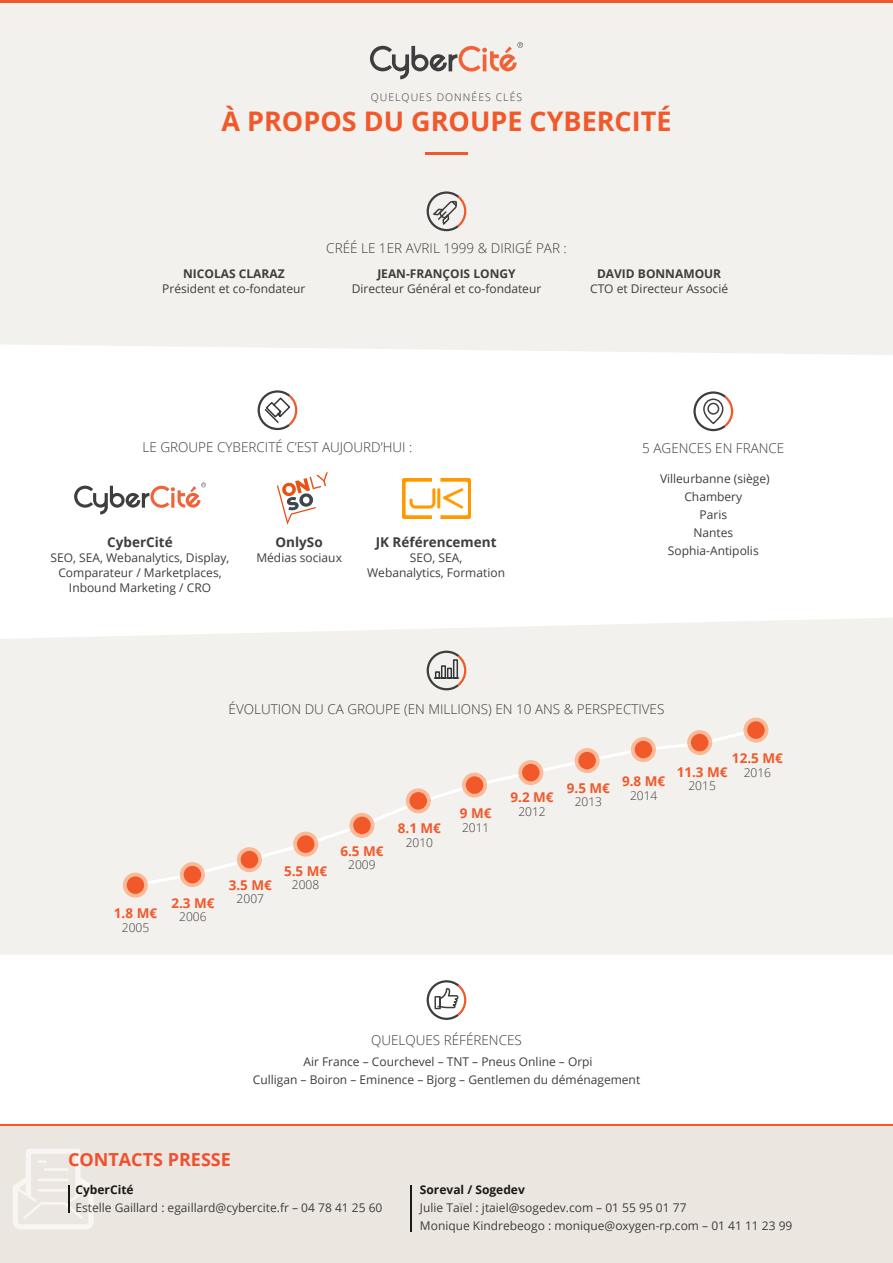
<style>
.page{position:relative;width:893px;height:1263px;background:#fff}
.page>*{position:absolute;margin:0;border:0;box-sizing:border-box;transform-origin:0 0}
.t1{font:700 27px "Open Sans";color:#f1592a}
.t2{font:700 18px "Open Sans";color:#f0502f}
.t3{font:300 13.5px "Open Sans";color:#3f3d3a}
.t4{font:700 13.5px "Open Sans";color:#f1592a}
.t5{font:700 13.5px "Open Sans";color:#3f3d3a}
.t6{font:12px/18px "Open Sans";color:#3f3d3a;text-align:center}
.t7{font:300 12px "Open Sans";color:#3f3d3a}
.t8{font:700 12px "Open Sans";color:#3f3d3a}
.t9{font:700 12px "Open Sans";color:#1b1916}
.t10{font:300 10.5px "Open Sans";letter-spacing:.1em;color:#3f3d3a}
</style>
<div class="page">
<div style="left:0;top:0;width:893px;height:359px;background:#f2f1ee"></div>
<svg style="left:0;top:345px;width:893px;height:174px"></svg>
<svg style="left:370px;top:42px;width:153px;height:37px"></svg>
<hr style="left:0;top:0;width:893px;height:2px;background:#f1592a">
<svg style="left:74px;top:482px;width:132px;height:32px"></svg>
<svg style="left:277px;top:472px;width:51px;height:53px"></svg>
<img style="left:402px;top:479px;width:68px;height:39px">
<svg style="left:692px;top:390px;width:42px;height:42px"></svg>
<svg style="left:256px;top:389px;width:42px;height:42px"></svg>
<svg style="left:426px;top:191px;width:41px;height:41px"></svg>
<div style="left:0;top:618px;width:893px;height:337px;background:#f2f1ee"></div>
<svg style="left:426px;top:980px;width:41px;height:40px"></svg>
<svg style="left:425px;top:649px;width:42px;height:42px"></svg>
<hr style="left:434px;top:677px;width:24px;height:2px;background:#333638">
<div style="left:435px;top:671px;width:5px;height:8px;border:2px solid #333638"></div>
<div style="left:441px;top:665px;width:5px;height:14px;border:2px solid #333638"></div>
<div style="left:447px;top:668px;width:5px;height:11px;border:2px solid #333638"></div>
<div style="left:453px;top:659px;width:5px;height:20px;border:2px solid #333638"></div>
<div style="left:0;top:1125px;width:893px;height:138px;background:#ebe6df"></div>
<hr style="left:0;top:1125px;width:893px;height:1px;background:#f1592a">
<svg style="left:13px;top:1149px;width:80px;height:80px"></svg>
<hr style="left:44px;top:1168px;width:25px;height:3px;background:#f8f5f2">
<hr style="left:38px;top:1178px;width:31px;height:3px;background:#f8f5f2">
<hr style="left:38px;top:1189px;width:31px;height:2px;background:#f8f5f2">
<hr style="left:410px;top:1185px;width:2px;height:47px;background:#1b1916">
<hr style="left:68px;top:1185px;width:2px;height:28px;background:#1b1916">
<hr style="left:425px;top:152px;width:43px;height:2px;background:#f1592a">
<div style="left:132px;top:726px;width:628px;height:163px;background:#f2f1ee"></div>
<svg style="left:237px;top:847px;width:25px;height:25px"></svg>
<div style="left:241px;top:851px;width:17px;height:17px;background:#f1592a;border-radius:50%"></div>
<svg style="left:293px;top:832px;width:25px;height:25px"></svg>
<div style="left:297px;top:835px;width:17px;height:18px;background:#f1592a;border-radius:50%"></div>
<svg style="left:349px;top:813px;width:25px;height:25px"></svg>
<div style="left:353px;top:817px;width:18px;height:17px;background:#f1592a;border-radius:50%"></div>
<svg style="left:406px;top:788px;width:25px;height:25px"></svg>
<div style="left:409px;top:792px;width:18px;height:18px;background:#f1592a;border-radius:50%"></div>
<svg style="left:462px;top:773px;width:25px;height:25px"></svg>
<div style="left:466px;top:776px;width:17px;height:18px;background:#f1592a;border-radius:50%"></div>
<svg style="left:518px;top:760px;width:25px;height:25px"></svg>
<div style="left:522px;top:764px;width:18px;height:17px;background:#f1592a;border-radius:50%"></div>
<svg style="left:575px;top:748px;width:25px;height:25px"></svg>
<div style="left:578px;top:752px;width:18px;height:17px;background:#f1592a;border-radius:50%"></div>
<svg style="left:631px;top:737px;width:25px;height:25px"></svg>
<div style="left:635px;top:741px;width:17px;height:17px;background:#f1592a;border-radius:50%"></div>
<svg style="left:687px;top:730px;width:25px;height:25px"></svg>
<div style="left:691px;top:734px;width:17px;height:17px;background:#f1592a;border-radius:50%"></div>
<svg style="left:743px;top:717px;width:25px;height:25px"></svg>
<div style="left:747px;top:721px;width:18px;height:18px;background:#f1592a;border-radius:50%"></div>
<svg style="left:180px;top:862px;width:25px;height:25px"></svg>
<div style="left:184px;top:866px;width:17px;height:17px;background:#f1592a;border-radius:50%"></div>
<svg style="left:123px;top:873px;width:25px;height:25px"></svg>
<div style="left:127px;top:876px;width:17px;height:18px;background:#f1592a;border-radius:50%"></div>
<p class="t10" style="left:371px;top:90px;width:153px">QUELQUES DONNÉES CLÉS</p>
<h1 class="t1" style="left:221px;top:102px;width:452px">À PROPOS DU GROUPE CYBERCITÉ</h1>
<p class="t8" style="left:183px;top:265px;width:103px">NICOLAS CLARAZ</p>
<p class="t6" style="left:162px;top:280px;width:145px">Président et co-fondateur</p>
<p class="t3" style="left:326px;top:239px;width:242px">CRÉÉ LE 1ER AVRIL 1999 &amp; DIRIGÉ PAR :</p>
<p class="t8" style="left:377px;top:265px;width:140px">JEAN-FRANÇOIS LONGY</p>
<p class="t6" style="left:352px;top:280px;width:191px">Directeur Général et co-fondateur</p>
<p class="t8" style="left:597px;top:265px;width:126px">DAVID BONNAMOUR</p>
<p class="t6" style="left:590px;top:280px;width:140px">CTO et Directeur Associé</p>
<p class="t3" style="left:143px;top:438px;width:271px">LE GROUPE CYBERCITÉ C’EST AUJOURD’HUI :</p>
<p class="t5" style="left:107px;top:532px;width:67px">CyberCité</p>
<p class="t6" style="left:51px;top:550px;width:180px;line-height:15px">SEO, SEA, Webanalytics, Display,<br>Comparateur / Marketplaces,<br>Inbound Marketing / CRO</p>
<p class="t5" style="left:276px;top:532px;width:49px">OnlySo</p>
<p class="t6" style="left:256px;top:548px;width:87px">Médias sociaux</p>
<p class="t5" style="left:376px;top:532px;width:122px">JK Référencement</p>
<p class="t6" style="left:367px;top:550px;width:139px;line-height:15px">SEO, SEA,<br>Webanalytics, Formation</p>
<p class="t3" style="left:642px;top:439px;width:144px">5 AGENCES EN FRANCE</p>
<p class="t6" style="left:660px;top:469px;width:111px">Villeurbanne (siège)<br>Chambery<br>Paris<br>Nantes<br>Sophia-Antipolis</p>
<p class="t4" style="left:171px;top:893px;width:45px">2.3 M€</p>
<p class="t4" style="left:114px;top:904px;width:45px">1.8 M€</p>
<p class="t7" style="left:179px;top:908px;width:29px">2006</p>
<p class="t7" style="left:122px;top:919px;width:29px">2005</p>
<p class="t3" style="left:229px;top:700px;width:437px">ÉVOLUTION DU CA GROUPE (EN MILLIONS) EN 10 ANS &amp; PERSPECTIVES</p>
<p class="t4" style="left:229px;top:875px;width:45px">3.5 M€</p>
<p class="t7" style="left:237px;top:890px;width:29px">2007</p>
<p class="t4" style="left:284px;top:861px;width:45px">5.5 M€</p>
<p class="t7" style="left:292px;top:877px;width:29px">2008</p>
<p class="t4" style="left:340px;top:841px;width:45px">6.5 M€</p>
<p class="t7" style="left:348px;top:856px;width:29px">2009</p>
<p class="t4" style="left:398px;top:819px;width:45px">8.1 M€</p>
<p class="t7" style="left:406px;top:834px;width:29px">2010</p>
<p class="t4" style="left:460px;top:804px;width:33px">9 M€</p>
<p class="t7" style="left:462px;top:819px;width:29px">2011</p>
<p class="t4" style="left:510px;top:788px;width:45px">9.2 M€</p>
<p class="t7" style="left:518px;top:803px;width:29px">2012</p>
<p class="t4" style="left:567px;top:778px;width:45px">9.5 M€</p>
<p class="t7" style="left:575px;top:794px;width:29px">2013</p>
<p class="t4" style="left:622px;top:772px;width:45px">9.8 M€</p>
<p class="t7" style="left:630px;top:787px;width:29px">2014</p>
<p class="t4" style="left:732px;top:748px;width:52px">12.5 M€</p>
<p class="t7" style="left:744px;top:764px;width:29px">2016</p>
<p class="t4" style="left:677px;top:762px;width:52px">11.3 M€</p>
<p class="t7" style="left:688px;top:778px;width:29px">2015</p>
<p class="t3" style="left:371px;top:1031px;width:152px">QUELQUES RÉFÉRENCES</p>
<p class="t6" style="left:253px;top:1052px;width:389px">Air France – Courchevel – TNT – Pneus Online – Orpi<br>Culligan – Boiron – Eminence – Bjorg – Gentlemen du déménagement</p>
<h2 class="t2" style="left:68px;top:1146px;width:164px">CONTACTS PRESSE</h2>
<p class="t9" style="left:75px;top:1181px;width:60px">CyberCité</p>
<p class="t6" style="left:75px;top:1198px;width:308px">Estelle Gaillard : egaillard@cybercite.fr – 04 78 41 25 60</p>
<p class="t9" style="left:420px;top:1181px;width:106px">Soreval / Sogedev</p>
<p class="t6" style="left:420px;top:1198px;width:374px;text-align:left">Julie Taïel : jtaiel@sogedev.com – 01 55 95 01 77<br>Monique Kindrebeogo : monique@oxygen-rp.com – 01 41 11 23 99</p>
</div>
